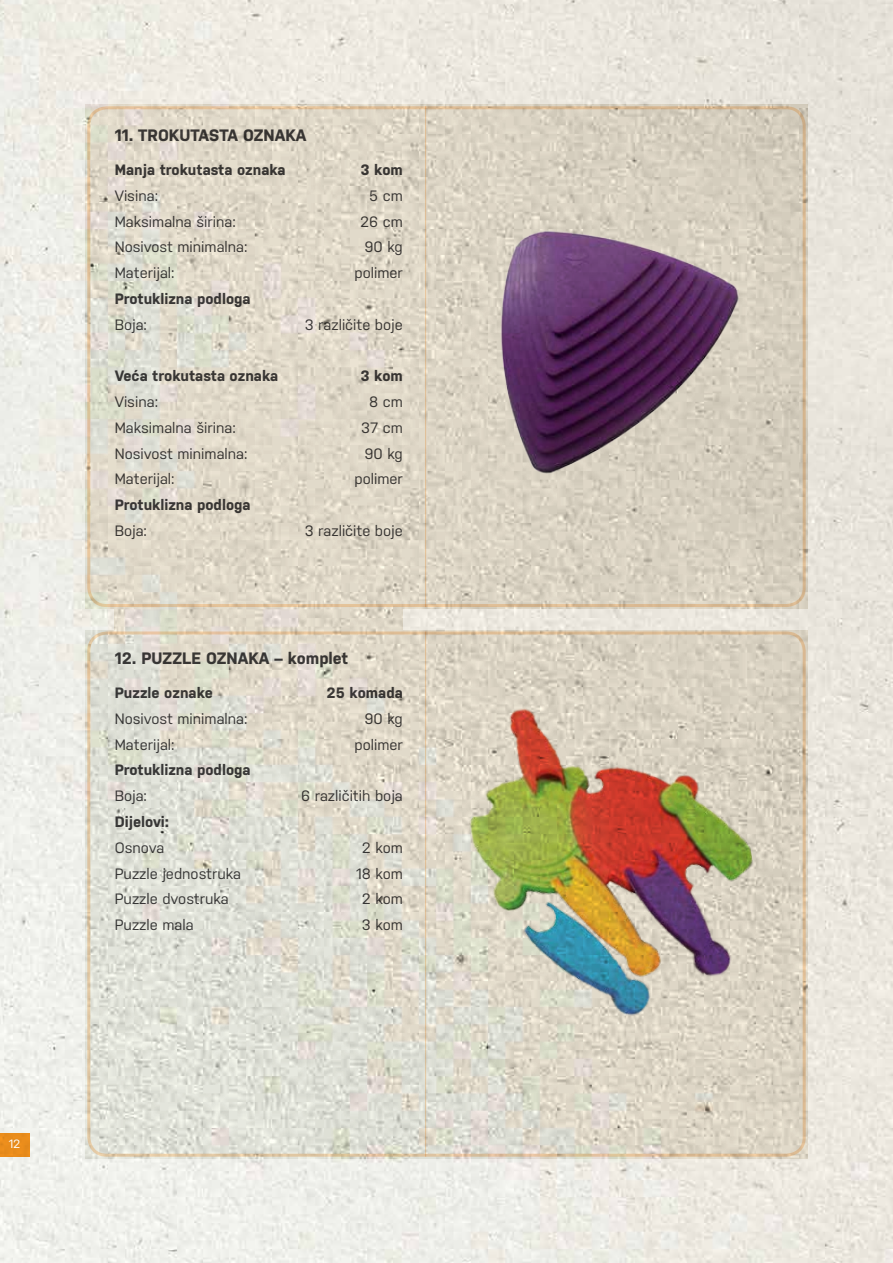
<style>
.page{position:relative;width:893px;height:1263px;background:#fff}
.page>*{position:absolute;margin:0;border:0;box-sizing:border-box;transform-origin:0 0}
.t1{font:700 16.5px "Nudista";color:#414042}
.t2{font:15px "Nudista";color:#414042}
.t3{font:700 15px "Nudista";color:#414042}
.t4{font:12px "Nudista";color:#fff}
</style>
<div class="page">
<img style="left:0;top:0;width:893px;height:1263px">
<div style="left:0;top:1133px;width:29px;height:24px;background:#e98c1b"></div>
<img style="left:417px;top:213px;width:352px;height:264px">
<div style="left:87px;top:106px;width:719px;height:501px;border:3px solid #fee0bf;border-radius:18px"></div>
<div style="left:87px;top:631px;width:719px;height:526px;border:3px solid #fee0bf;border-radius:18px"></div>
<hr style="left:425px;top:631px;width:1px;height:526px;background:#fee0bf">
<hr style="left:425px;top:106px;width:1px;height:501px;background:#fee0bf">
<img style="left:428px;top:674px;width:356px;height:440px">
<p class="t4" style="left:9px;top:1135px;width:13px">12</p>
<p class="t1" style="left:115px;top:123px;width:193px">11. TROKUTASTA OZNAKA</p>
<p class="t3" style="left:115px;top:159px;width:172px">Manja trokutasta oznaka</p>
<p class="t3" style="left:360px;top:159px;width:44px">3 kom</p>
<p class="t2" style="left:115px;top:185px;width:45px">Visina:</p>
<p class="t2" style="left:369px;top:185px;width:35px">5 cm</p>
<p class="t2" style="left:115px;top:211px;width:122px">Maksimalna širina:</p>
<p class="t2" style="left:360px;top:211px;width:44px">26 cm</p>
<p class="t2" style="left:115px;top:236px;width:134px">Nosivost minimalna:</p>
<p class="t2" style="left:364px;top:236px;width:40px">90 kg</p>
<p class="t2" style="left:115px;top:262px;width:61px">Materijal:</p>
<p class="t2" style="left:355px;top:262px;width:50px">polimer</p>
<p class="t3" style="left:115px;top:288px;width:137px">Protuklizna podloga</p>
<p class="t2" style="left:115px;top:314px;width:34px">Boja:</p>
<p class="t2" style="left:305px;top:314px;width:100px">3 različite boje</p>
<p class="t3" style="left:115px;top:365px;width:165px">Veća trokutasta oznaka</p>
<p class="t3" style="left:360px;top:365px;width:44px">3 kom</p>
<p class="t2" style="left:115px;top:391px;width:45px">Visina:</p>
<p class="t2" style="left:369px;top:391px;width:35px">8 cm</p>
<p class="t2" style="left:115px;top:417px;width:122px">Maksimalna širina:</p>
<p class="t2" style="left:361px;top:417px;width:43px">37 cm</p>
<p class="t2" style="left:115px;top:442px;width:134px">Nosivost minimalna:</p>
<p class="t2" style="left:364px;top:442px;width:40px">90 kg</p>
<p class="t2" style="left:115px;top:468px;width:61px">Materijal:</p>
<p class="t2" style="left:355px;top:468px;width:50px">polimer</p>
<p class="t3" style="left:115px;top:494px;width:137px">Protuklizna podloga</p>
<p class="t2" style="left:115px;top:520px;width:34px">Boja:</p>
<p class="t2" style="left:305px;top:520px;width:100px">3 različite boje</p>
<p class="t1" style="left:115px;top:646px;width:235px">12. PUZZLE OZNAKA – komplet</p>
<p class="t3" style="left:115px;top:682px;width:100px">Puzzle oznake</p>
<p class="t3" style="left:327px;top:682px;width:78px">25 komada</p>
<p class="t2" style="left:115px;top:708px;width:134px">Nosivost minimalna:</p>
<p class="t2" style="left:364px;top:708px;width:40px">90 kg</p>
<p class="t2" style="left:115px;top:734px;width:61px">Materijal:</p>
<p class="t2" style="left:355px;top:734px;width:50px">polimer</p>
<p class="t3" style="left:115px;top:759px;width:137px">Protuklizna podloga</p>
<p class="t2" style="left:115px;top:785px;width:34px">Boja:</p>
<p class="t2" style="left:301px;top:785px;width:103px">6 različitih boja</p>
<p class="t3" style="left:115px;top:811px;width:56px">Dijelovi:</p>
<p class="t2" style="left:115px;top:837px;width:51px">Osnova</p>
<p class="t2" style="left:362px;top:837px;width:42px">2 kom</p>
<p class="t2" style="left:115px;top:862px;width:128px">Puzzle jednostruka</p>
<p class="t2" style="left:356px;top:862px;width:48px">18 kom</p>
<p class="t2" style="left:115px;top:888px;width:115px">Puzzle dvostruka</p>
<p class="t2" style="left:362px;top:888px;width:42px">2 kom</p>
<p class="t2" style="left:115px;top:914px;width:80px">Puzzle mala</p>
<p class="t2" style="left:362px;top:914px;width:42px">3 kom</p>
</div>
